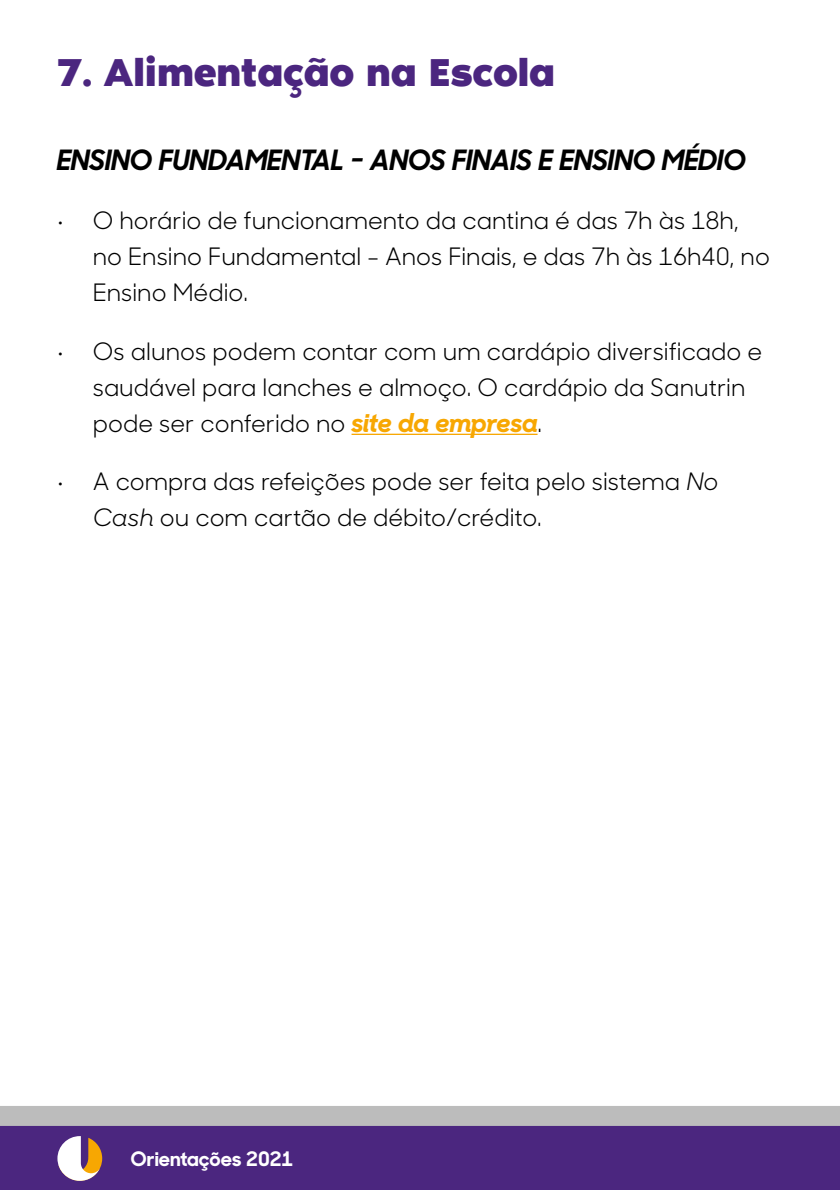
<style>
.page{position:relative;width:840px;height:1191px;background:#fff}
.page>*{position:absolute;margin:0;border:0;box-sizing:border-box;transform-origin:0 0}
.t1{font:700 40px "Noir Pro";letter-spacing:-.01em;color:#4b267f}
.t2{font:italic 700 28px "Sharp Sans No 1";color:#000}
.t3{font:24px/36px "Sharp Sans No 1";color:#000}
.t4{font:700 20px "Sharp Sans No 1";color:#fff}
.s1{font-weight:700;font-style:italic;font-size:26px;color:#f7a702}
.s2{font-style:italic}
</style>
<div class="page">
<div style="left:0;top:1126px;width:839px;height:64px;background:#4b267f"></div>
<div style="left:0;top:1106px;width:839px;height:20px;background:#bcbcbc"></div>
<svg style="left:57px;top:1136px;width:45px;height:44px"></svg>
<hr style="left:351px;top:434px;width:186px;height:1px;background:#f7a702">
<h1 class="t1" style="left:57px;top:40px;width:500px">7. Alimentação na Escola</h1>
<p class="t2" style="left:57px;top:139px;width:689px">ENSINO FUNDAMENTAL - ANOS FINAIS E ENSINO MÉDIO</p>
<p class="t3" style="left:93px;top:201px;width:678px;text-indent:-36px">• O horário de funcionamento da cantina é das 7h às 18h, no Ensino Fundamental - Anos Finais, e das 7h às 16h40, no<br>Ensino Médio.</p>
<p class="t3" style="left:93px;top:332px;width:670px;text-indent:-36px">• Os alunos podem contar com um cardápio diversificado e saudável para lanches e almoço. O cardápio da Sanutrin pode ser conferido no <span class="s1">site da empresa</span>.</p>
<p class="t3" style="left:93px;top:463px;width:627px;text-indent:-36px">• A compra das refeições pode ser feita pelo sistema <span class="s2">No<br>Cash</span> ou com cartão de débito/crédito.</p>
<p class="t4" style="left:131px;top:1143px;width:164px">Orientações 2021</p>
</div>
